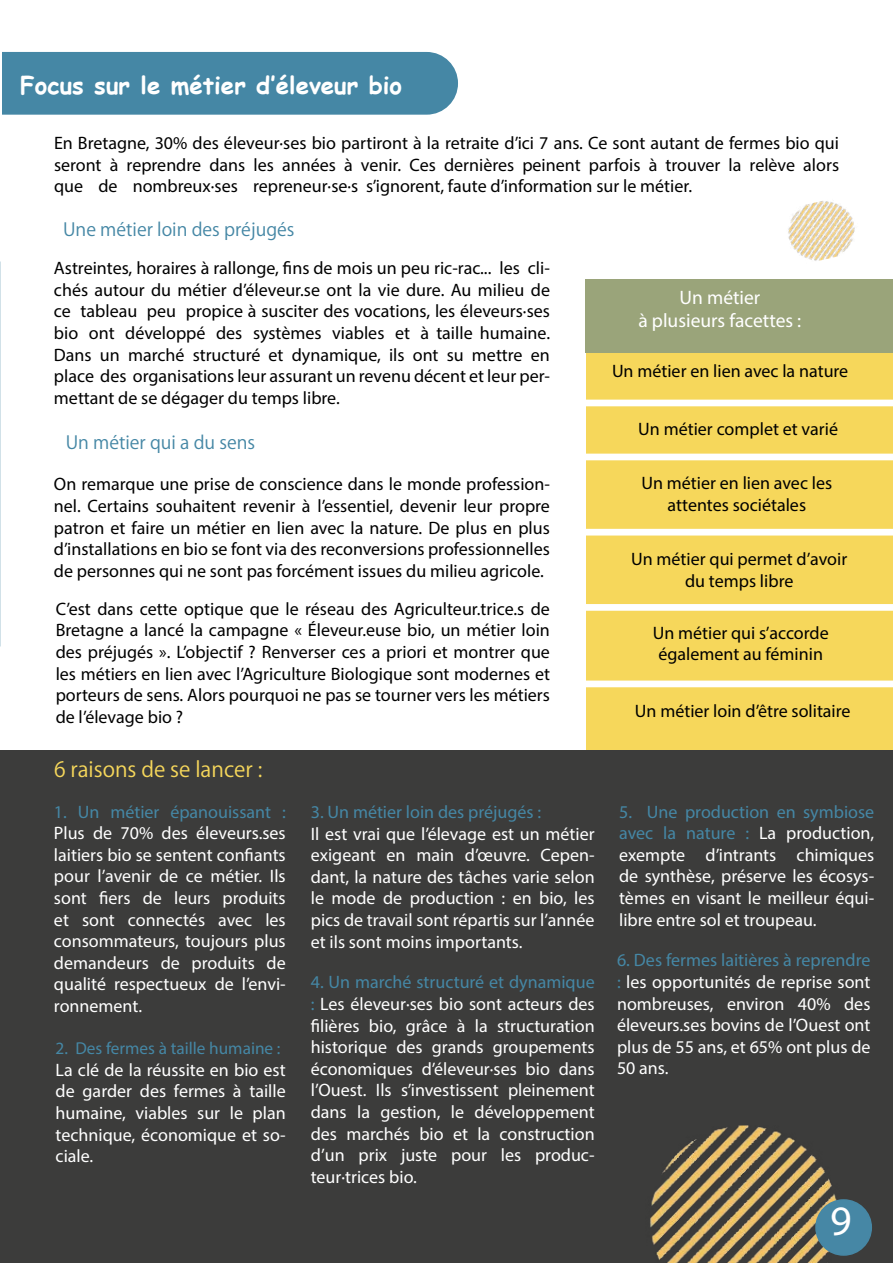
<style>
.page{position:relative;width:893px;height:1263px;background:#fff}
.page>*{position:absolute;margin:0;border:0;box-sizing:border-box;transform-origin:0 0}
.t1{font:42px "Myriad Pro";color:#fff}
.t2{font:30px "Koz Go Pr 6 N";color:#fff}
.t3{font:700 24px "Comic Sans MS";color:#fff}
.t4{font:21px "Koz Go Pr 6 N";color:#f6d75b}
.t5{font:19.5px/23.4px "Myriad Pro";color:#fff;text-align:center}
.t6{font:18px/21.6px "Myriad Pro";color:#000;text-align:justify}
.t7{font:18px/21.6px "Myriad Pro";color:#fff;text-align:justify}
.t8{font:18px "Myriad Pro";color:#4587a5}
.t9{font:18px "Koz Go Pr 6 N";color:#4587a5}
.t10{font:17.25px "Myriad Pro";color:#4587a5}
.s1{color:#4587a5}
</style>
<div class="page">
<div style="left:586px;top:280px;width:307px;height:471px;background:#f6d75b"></div>
<div style="left:2px;top:52px;width:456px;height:63px;background:#4587a5"></div>
<div style="left:0;top:751px;width:893px;height:512px;background:#3c3c3b"></div>
<img style="left:650px;top:1125px;width:222px;height:138px">
<div style="left:586px;top:400px;width:307px;height:6px;background:#fff"></div>
<div style="left:586px;top:454px;width:307px;height:6px;background:#fff"></div>
<div style="left:586px;top:529px;width:307px;height:6px;background:#fff"></div>
<svg style="left:586px;top:604px;width:307px;height:7px;background:#fefdf8"></svg>
<svg style="left:586px;top:680px;width:307px;height:7px;background:#fefbf1"></svg>
<div style="left:586px;top:279px;width:307px;height:73px;background:#9aa47a"></div>
<div style="left:816px;top:1200px;width:55px;height:55px;background:#4687a5;border-radius:50%"></div>
<div style="left:815px;top:1199px;width:57px;height:57px;border:2px solid #4687a5;border-radius:50%"></div>
<img style="left:788px;top:201px;width:67px;height:60px">
<h3 class="t3" style="left:20px;top:67px;width:384px">Focus sur le métier d’éleveur bio</h3>
<p class="t6" style="left:54px;top:132px;width:787px">En Bretagne, 30% des éleveur·ses bio partiront à la retraite d’ici 7 ans. Ce sont autant de fermes bio qui seront à reprendre dans les années à venir. Ces dernières peinent parfois à trouver la relève alors que de nombreux·ses repreneur·se·s s’ignorent, faute d’information sur le métier.</p>
<p class="t9" style="left:63px;top:219px;width:233px">Une métier loin des préjugés</p>
<p class="t6" style="left:54px;top:257px;width:498px">Astreintes, horaires à rallonge, fins de mois un peu ric-rac... les cli&shy;chés autour du métier d’éleveur.se ont la vie dure. Au milieu de ce tableau peu propice à susciter des vocations, les éleveurs·ses bio ont développé des systèmes viables et à taille humaine.<br>Dans un marché structuré et dynamique, ils ont su mettre en place des organisations leur assurant un revenu décent et leur per&shy;mettant de se dégager du temps libre.</p>
<p class="t9" style="left:66px;top:432px;width:191px">Un métier qui a du sens</p>
<p class="t6" style="left:54px;top:473px;width:497px">On remarque une prise de conscience dans le monde profession&shy;nel. Certains souhaitent revenir à l’essentiel, devenir leur propre patron et faire un métier en lien avec la nature. De plus en plus d’installations en bio se font via des reconversions professionnelles de personnes qui ne sont pas forcément issues du milieu agricole.</p>
<p class="t6" style="left:56px;top:598px;width:496px">C’est dans cette optique que le réseau des Agriculteur.trice.s de Bretagne a lancé la campagne « Éleveur.euse bio, un métier loin des préjugés ». L’objectif ? Renverser ces a priori et montrer que les métiers en lien avec l’Agriculture Biologique sont modernes et porteurs de sens. Alors pourquoi ne pas se tourner vers les métiers de l’élevage bio ?</p>
<p class="t4" style="left:54px;top:757px;width:210px">6 raisons de se lancer :</p>
<p class="t8" style="left:54px;top:800px;width:233px">1. Un métier épanouissant :</p>
<p class="t7" style="left:54px;top:822px;width:233px">Plus de 70% des éleveurs.ses laitiers bio se sentent confiants pour l’avenir de ce métier. Ils sont fiers de leurs produits et sont connectés avec les consommateurs, toujours plus demandeurs de produits de qualité respectueux de l’envi&shy;ronnement.</p>
<p class="t10" style="left:56px;top:1038px;width:226px">2. Des fermes à taille humaine :</p>
<p class="t7" style="left:56px;top:1059px;width:232px">La clé de la réussite en bio est de garder des fermes à taille humaine, viables sur le plan technique, économique et so&shy;ciale.</p>
<p class="t8" style="left:311px;top:801px;width:232px">3. Un métier loin des préjugés :</p>
<p class="t7" style="left:311px;top:822px;width:285px">Il est vrai que l’élevage est un métier exigeant en main d’œuvre. Cepen&shy;dant, la nature des tâches varie selon le mode de production : en bio, les pics de travail sont répartis sur l’année et ils sont moins importants.</p>
<p class="t7" style="left:311px;top:971px;width:285px"><span class="s1">4. Un marché structuré et dynamique :</span> Les éleveur·ses bio sont acteurs des filières bio, grâce à la structuration historique des grands groupements économiques d’éleveur·ses bio dans l’Ouest. Ils s’investissent pleinement dans la gestion, le développement des marchés bio et la construction d’un prix juste pour les produc&shy;teur·trices bio.</p>
<p class="t5" style="left:638px;top:285px;width:164px">Un métier<br>à plusieurs facettes :</p>
<p class="t6" style="left:612px;top:360px;width:238px">Un métier en lien avec la nature</p>
<p class="t6" style="left:638px;top:418px;width:201px">Un métier complet et varié</p>
<p class="t6" style="left:641px;top:472px;width:192px;text-align:center">Un métier en lien avec les attentes sociétales</p>
<p class="t6" style="left:631px;top:548px;width:218px;text-align:center">Un métier qui permet d’avoir du temps libre</p>
<p class="t6" style="left:653px;top:622px;width:178px;text-align:center">Un métier qui s’accorde également au féminin</p>
<p class="t6" style="left:635px;top:700px;width:217px">Un métier loin d’être solitaire</p>
<p class="t7" style="left:619px;top:800px;width:257px"><span class="s1">5. Une production en symbiose avec la nature :</span> La production, exempte d’intrants chimiques de synthèse, préserve les écosys&shy;tèmes en visant le meilleur équi&shy;libre entre sol et troupeau.</p>
<p class="t7" style="left:617px;top:949px;width:255px"><span class="s1">6. Des fermes laitières à reprendre :</span> les opportunités de reprise sont nombreuses, environ 40% des éleveurs.ses bovins de l’Ouest ont plus de 55 ans, et 65% ont plus de 50 ans.</p>
<h1 class="t1" style="left:830px;top:1195px;width:23px">9</h1>
<h2 class="t2" style="left:846px;top:1211px;width:18px">9</h2>
</div>
